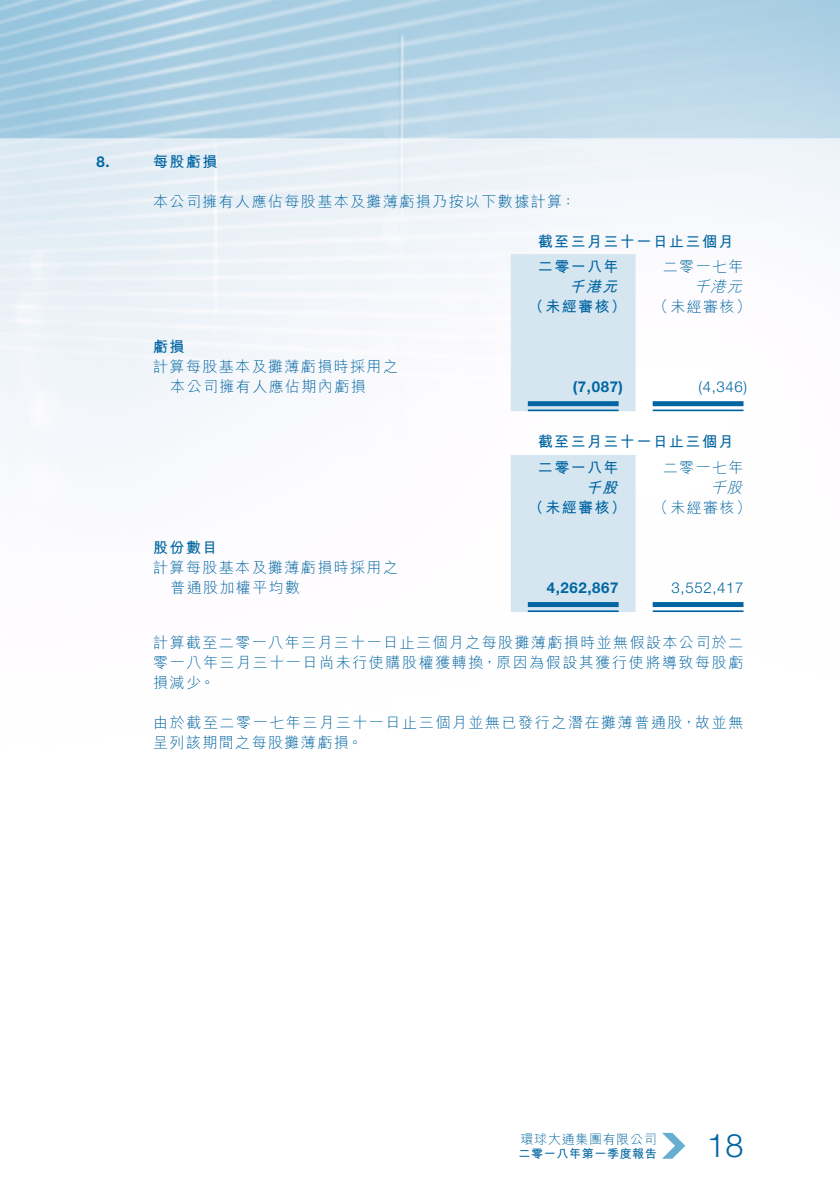
<style>
.page{position:relative;width:840px;height:1191px;background:#fff}
.page>*{position:absolute;margin:0;border:0;box-sizing:border-box;transform-origin:0 0}
.t1{font:300 32.4px "Helvetica Neue LT Std";color:#0065a1}
.Notes{font:300 15px/20px "M Hei HK";letter-spacing:.095em;color:#0065a1}
.Notes-2{font:700 15px "M Hei HK";letter-spacing:.095em;color:#0065a1}
.Notes-3{font:700 15px "Helvetica Neue LT Std";letter-spacing:.045em;color:#0065a1}
.Notes-4{font:300 15px "Helvetica Neue LT Std";letter-spacing:.045em;color:#0065a1}
.Notes-5{font:italic 700 15px "M Hei HK";color:#0065a1}
.Notes-6{font:italic 300 15px "M Hei HK";color:#0065a1}
.Notes_HD1{font:700 15px "M Hei HK";color:#0065a1}
.Notes_HD1-2{font:700 15px "Helvetica Neue LT Std";color:#0065a1}
.t2{font:300 13px "M Hei HK";letter-spacing:.055em;color:#0065a1}
.t3{font:700 12px "M Hei HK";letter-spacing:.055em;color:#0065a1}
</style>
<div class="page">
<img style="left:0;top:0;width:1px;height:1191px">
<svg style="left:662px;top:1132px;width:23px;height:26px"></svg>
<div style="left:510px;top:254px;width:125px;height:157px;background:#d6e6f1"></div>
<div style="left:527px;top:401px;width:91px;height:5px;background:#0065a1"></div>
<hr style="left:527px;top:409px;width:91px;height:2px;background:#0065a1">
<div style="left:652px;top:401px;width:91px;height:5px;background:#0065a1"></div>
<hr style="left:652px;top:409px;width:91px;height:2px;background:#0065a1">
<div style="left:510px;top:455px;width:125px;height:157px;background:#d6e6f1"></div>
<div style="left:527px;top:602px;width:91px;height:5px;background:#0065a1"></div>
<hr style="left:527px;top:610px;width:91px;height:2px;background:#0065a1">
<div style="left:652px;top:602px;width:91px;height:5px;background:#0065a1"></div>
<hr style="left:652px;top:610px;width:91px;height:2px;background:#0065a1">
<p class="Notes_HD1-2" style="left:96px;top:152px;width:15px">8.</p>
<p class="Notes_HD1" style="left:153px;top:150px;width:66px">每股虧損</p>
<p class="Notes" style="left:153px;top:191px;width:424px">本公司擁有人應佔每股基本及攤薄虧損乃按以下數據計算：</p>
<p class="Notes-2" style="left:537px;top:230px;width:197px">截至三月三十一日止三個月</p>
<p class="Notes-2" style="left:537px;top:256px;width:82px">二零一八年</p>
<p class="Notes" style="left:662px;top:256px;width:82px">二零一七年</p>
<p class="Notes-5" style="left:569px;top:276px;width:54px">千港元</p>
<p class="Notes-6" style="left:693px;top:279px;width:53px">千港元</p>
<p class="Notes-2" style="left:528px;top:296px;width:99px">（未經審核）</p>
<p class="Notes" style="left:652px;top:296px;width:99px">（未經審核）</p>
<p class="Notes-2" style="left:153px;top:336px;width:33px">虧損</p>
<p class="Notes" style="left:170px;top:356px;width:229px;text-indent:-17px">計算每股基本及攤薄虧損時採用之本公司擁有人應佔期內虧損</p>
<p class="Notes-3" style="left:572px;top:378px;width:52px">(7,087)</p>
<p class="Notes-4" style="left:698px;top:378px;width:50px">(4,346)</p>
<p class="Notes-2" style="left:537px;top:431px;width:197px">截至三月三十一日止三個月</p>
<p class="Notes-2" style="left:537px;top:456px;width:82px">二零一八年</p>
<p class="Notes" style="left:662px;top:457px;width:82px">二零一七年</p>
<p class="Notes-5" style="left:585px;top:476px;width:38px">千股</p>
<p class="Notes-6" style="left:710px;top:480px;width:37px">千股</p>
<p class="Notes-2" style="left:528px;top:496px;width:99px">（未經審核）</p>
<p class="Notes" style="left:652px;top:497px;width:99px">（未經審核）</p>
<p class="Notes-2" style="left:153px;top:536px;width:66px">股份數目</p>
<p class="Notes" style="left:170px;top:557px;width:229px;text-indent:-17px">計算每股基本及攤薄虧損時採用之普通股加權平均數</p>
<p class="Notes-3" style="left:546px;top:578px;width:73px">4,262,867</p>
<p class="Notes-4" style="left:671px;top:578px;width:73px">3,552,417</p>
<p class="Notes" style="left:153px;top:632px;width:591px;text-align:justify">計算截至二零一八年三月三十一日止三個月之每股攤薄虧損時並無假設本公司於二零一八年三月三十一日尚未行使購股權獲轉換，原因為假設其獲行使將導致每股虧損減少。</p>
<p class="Notes" style="left:153px;top:712px;width:591px">由於截至二零一七年三月三十一日止三個月並無已發行之潛在攤薄普通股，故並無呈列該期間之每股攤薄虧損。</p>
<p class="t2" style="left:520px;top:1132px;width:138px">環球大通集團有限公司</p>
<p class="t3" style="left:518px;top:1144px;width:140px">二零一八年第一季度報告</p>
<h1 class="t1" style="left:706px;top:1126px;width:38px">18</h1>
</div>
